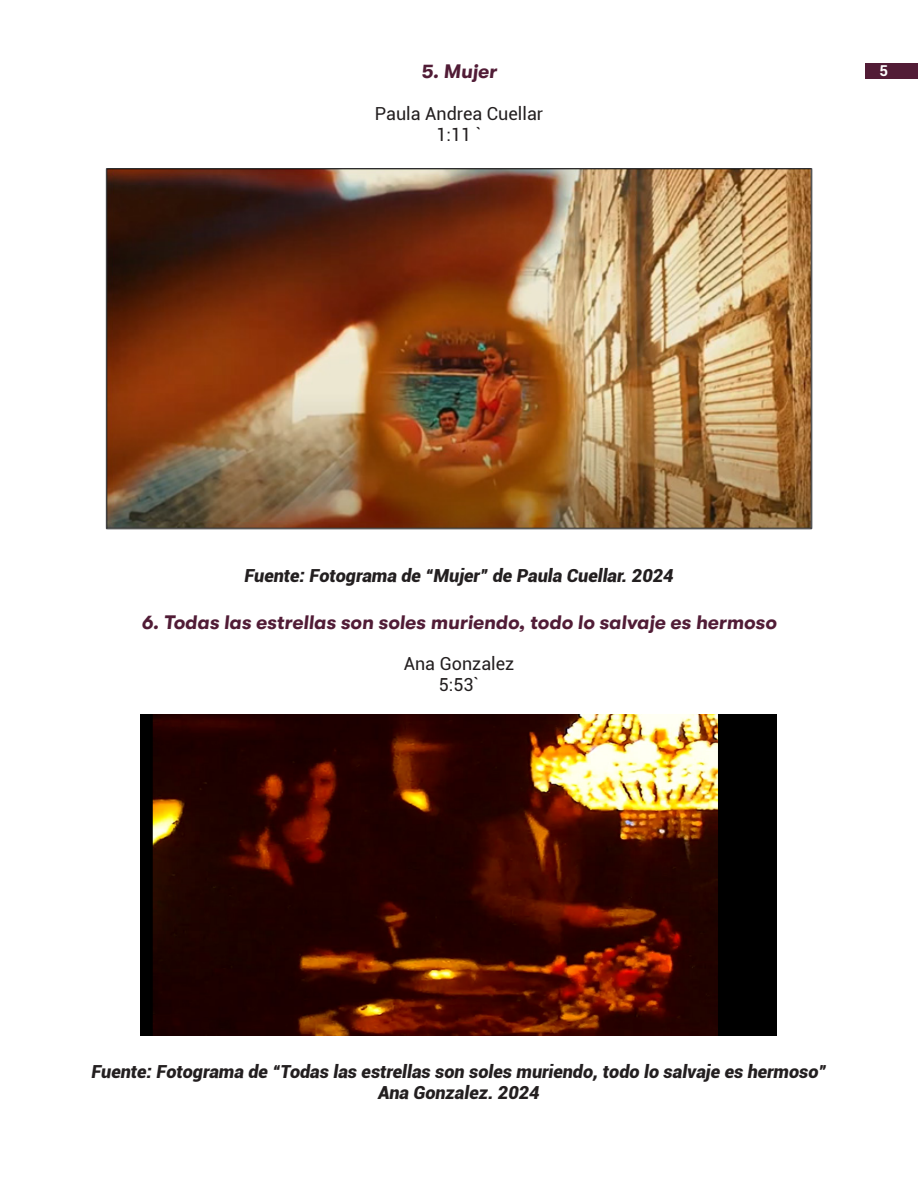
<style>
.page{position:relative;width:918px;height:1188px;background:#fff}
.page>*{position:absolute;margin:0;border:0;box-sizing:border-box;transform-origin:0 0}
.subtitulos_cortometrajes{font:italic 700 19.5px "GT Walsheim Pro";color:#511c36}
.titulos_graficos{font:italic 900 18px/21px "Roboto";color:#231f20;text-align:center}
.CUERPO_DE_TEXTO{font:italic 900 18px "Roboto";color:#231f20}
.CUERPO_DE_TEXTO-2{font:18px "Roboto";color:#231f20}
.t1{font:700 15px "Roboto";color:#fff}
</style>
<div class="page">
<div style="left:865px;top:63px;width:53px;height:15px;background:#521c36"></div>
<img style="left:106px;top:168px;width:706px;height:361px">
<img style="left:141px;top:715px;width:635px;height:321px">
<p class="subtitulos_cortometrajes" style="left:421px;top:61px;width:77px">5. Mujer</p>
<p class="t1" style="left:880px;top:60px;width:10px">5</p>
<p class="CUERPO_DE_TEXTO-2" style="left:375px;top:101px;width:170px">Paula Andrea Cuellar</p>
<p class="CUERPO_DE_TEXTO-2" style="left:436px;top:122px;width:47px">1:11 `</p>
<p class="CUERPO_DE_TEXTO" style="left:244px;top:563px;width:431px">Fuente: Fotograma de “Mujer” de Paula Cuellar. 2024</p>
<p class="subtitulos_cortometrajes" style="left:141px;top:611px;width:637px">6. Todas las estrellas son soles muriendo, todo lo salvaje es hermoso</p>
<p class="CUERPO_DE_TEXTO-2" style="left:404px;top:651px;width:112px">Ana Gonzalez</p>
<p class="CUERPO_DE_TEXTO-2" style="left:439px;top:672px;width:42px">5:53`</p>
<p class="titulos_graficos" style="left:91px;top:1060px;width:737px">Fuente: Fotograma de “Todas las estrellas son soles muriendo, todo lo salvaje es hermoso”<br>Ana Gonzalez. 2024</p>
</div>
